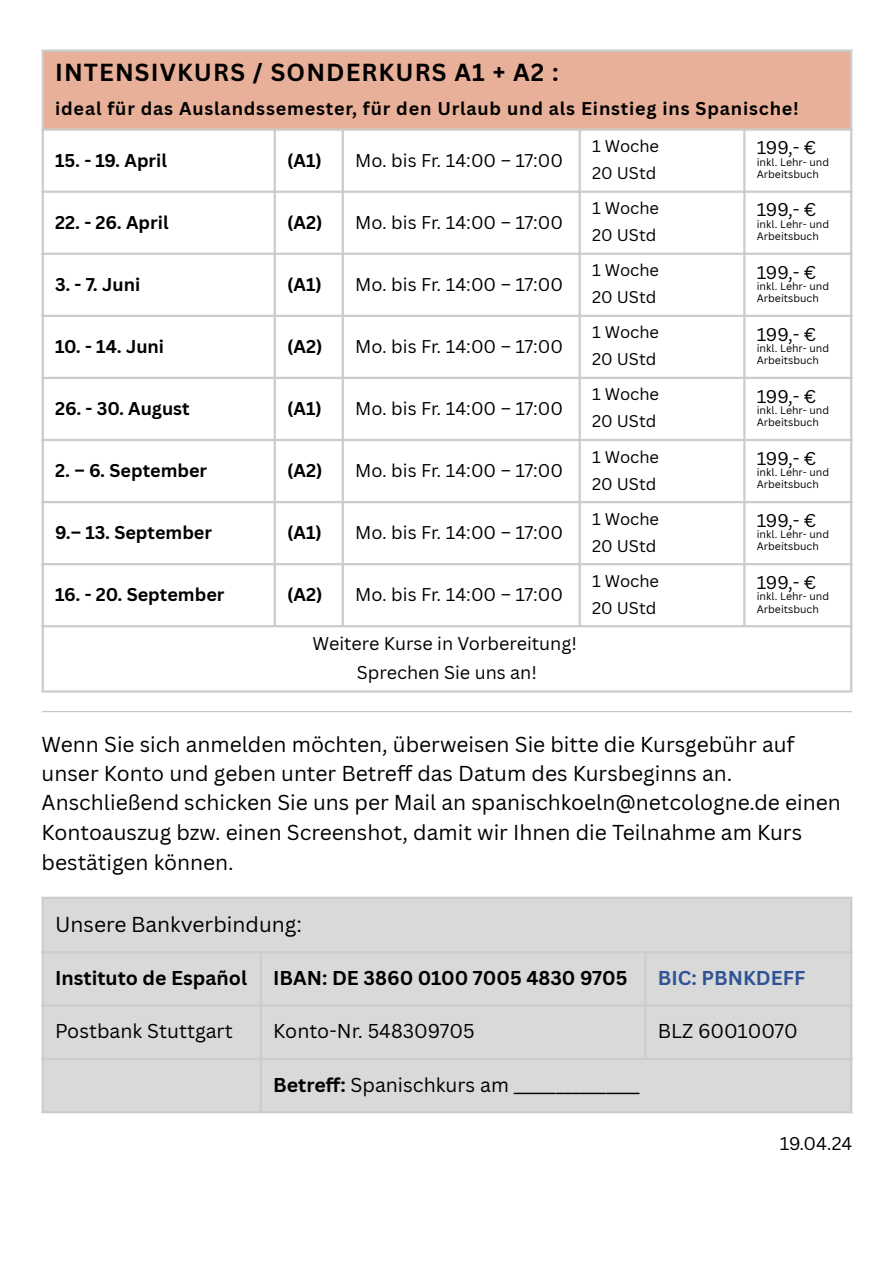
<style>
.page{position:relative;width:894px;height:1263px;background:#fff}
.page>*{position:absolute;margin:0;border:0;box-sizing:border-box;transform-origin:0 0}
.t1{font:700 24px "Canva Sans";letter-spacing:.045em;color:#000}
.t2{font:21px/29.5px "Canva Sans";color:#000}
.t3{font:19.5px "Canva Sans";color:#000}
.t4{font:700 19.5px "Canva Sans";color:#000}
.t5{font:700 19.5px "Canva Sans";color:#2f5496}
.t6{font:18px "Canva Sans";color:#000}
.t7{font:700 18px "Canva Sans";color:#000}
.t8{font:700 18px "Canva Sans";letter-spacing:.045em;color:#000}
.t9{font:16.5px "Canva Sans";color:#000}
.t10{font:10.5px/12.3px "Canva Sans";color:#000}
.s1{font-weight:700}
</style>
<div class="page">
<div style="left:42px;top:50px;width:809px;height:80px;background:#e8b098"></div>
<hr style="left:42px;top:52px;width:2px;height:638px;background:#ccc">
<hr style="left:273px;top:131px;width:3px;height:494px;background:#ccc">
<hr style="left:341px;top:131px;width:3px;height:494px;background:#ccc">
<hr style="left:578px;top:131px;width:2px;height:494px;background:#ccc">
<hr style="left:743px;top:131px;width:2px;height:494px;background:#ccc">
<hr style="left:849px;top:52px;width:3px;height:638px;background:#ccc">
<hr style="left:42px;top:50px;width:810px;height:2px;background:#ccc">
<hr style="left:42px;top:128px;width:810px;height:3px;background:#ccc">
<hr style="left:42px;top:191px;width:810px;height:2px;background:#ccc">
<hr style="left:42px;top:253px;width:810px;height:2px;background:#ccc">
<hr style="left:42px;top:315px;width:810px;height:2px;background:#ccc">
<hr style="left:42px;top:377px;width:810px;height:2px;background:#ccc">
<hr style="left:42px;top:439px;width:810px;height:2px;background:#ccc">
<hr style="left:42px;top:501px;width:810px;height:2px;background:#ccc">
<hr style="left:42px;top:563px;width:810px;height:2px;background:#ccc">
<hr style="left:42px;top:625px;width:810px;height:2px;background:#ccc">
<hr style="left:42px;top:690px;width:810px;height:3px;background:#ccc">
<hr style="left:42px;top:711px;width:809px;height:1px;background:#bfc3c8">
<div style="left:44px;top:899px;width:805px;height:212px;background:#d9d9d9"></div>
<hr style="left:42px;top:899px;width:2px;height:212px;background:#ccc">
<hr style="left:260px;top:953px;width:2px;height:158px;background:#ccc">
<hr style="left:644px;top:953px;width:2px;height:105px;background:#ccc">
<hr style="left:849px;top:899px;width:3px;height:212px;background:#ccc">
<hr style="left:42px;top:897px;width:810px;height:2px;background:#ccc">
<hr style="left:42px;top:951px;width:810px;height:2px;background:#ccc">
<hr style="left:42px;top:1004px;width:810px;height:3px;background:#ccc">
<hr style="left:42px;top:1058px;width:810px;height:2px;background:#ccc">
<hr style="left:42px;top:1111px;width:810px;height:2px;background:#ccc">
<h1 class="t1" style="left:55px;top:55px;width:505px">INTENSIVKURS / SONDERKURS A1 + A2 :</h1>
<p class="t8" style="left:55px;top:96px;width:745px">ideal für das Auslandssemester, für den Urlaub und als Einstieg ins Spanische!</p>
<p class="t7" style="left:55px;top:148px;width:113px">15. - 19. April</p>
<p class="t7" style="left:287px;top:148px;width:36px">(A1)</p>
<p class="t6" style="left:355px;top:148px;width:209px">Mo. bis Fr. 14:00 – 17:00</p>
<p class="t9" style="left:592px;top:134px;width:68px">1 Woche</p>
<p class="t9" style="left:592px;top:161px;width:66px">20 UStd</p>
<h1 class="t6" style="left:756px;top:135px;width:61px">199,- €</h1>
<h1 class="t10" style="left:756px;top:155px;width:74px">inkl. Lehr- und<br>Arbeitsbuch</h1>
<p class="t7" style="left:55px;top:210px;width:115px">22. - 26. April</p>
<p class="t7" style="left:287px;top:210px;width:37px">(A2)</p>
<p class="t6" style="left:355px;top:210px;width:209px">Mo. bis Fr. 14:00 – 17:00</p>
<p class="t7" style="left:55px;top:272px;width:87px">3. - 7. Juni</p>
<p class="t7" style="left:287px;top:272px;width:36px">(A1)</p>
<p class="t6" style="left:355px;top:272px;width:209px">Mo. bis Fr. 14:00 – 17:00</p>
<p class="t7" style="left:55px;top:334px;width:110px">10. - 14. Juni</p>
<p class="t7" style="left:287px;top:334px;width:37px">(A2)</p>
<p class="t6" style="left:355px;top:334px;width:209px">Mo. bis Fr. 14:00 – 17:00</p>
<p class="t7" style="left:55px;top:396px;width:136px">26. - 30. August</p>
<p class="t7" style="left:287px;top:396px;width:36px">(A1)</p>
<p class="t6" style="left:355px;top:396px;width:209px">Mo. bis Fr. 14:00 – 17:00</p>
<p class="t7" style="left:55px;top:458px;width:153px">2. – 6. September</p>
<p class="t7" style="left:287px;top:458px;width:37px">(A2)</p>
<p class="t6" style="left:355px;top:458px;width:209px">Mo. bis Fr. 14:00 – 17:00</p>
<p class="t7" style="left:55px;top:520px;width:158px">9.– 13. September</p>
<p class="t7" style="left:287px;top:520px;width:36px">(A1)</p>
<p class="t6" style="left:355px;top:520px;width:209px">Mo. bis Fr. 14:00 – 17:00</p>
<p class="t7" style="left:55px;top:582px;width:171px">16. - 20. September</p>
<p class="t7" style="left:287px;top:582px;width:37px">(A2)</p>
<p class="t6" style="left:355px;top:582px;width:209px">Mo. bis Fr. 14:00 – 17:00</p>
<p class="t6" style="left:312px;top:631px;width:266px">Weitere Kurse in Vorbereitung!</p>
<p class="t6" style="left:357px;top:660px;width:182px">Sprechen Sie uns an!</p>
<p class="t9" style="left:592px;top:197px;width:68px">1 Woche</p>
<p class="t9" style="left:592px;top:224px;width:66px">20 UStd</p>
<p class="t9" style="left:592px;top:259px;width:68px">1 Woche</p>
<p class="t9" style="left:592px;top:286px;width:66px">20 UStd</p>
<p class="t9" style="left:592px;top:321px;width:68px">1 Woche</p>
<p class="t9" style="left:592px;top:348px;width:66px">20 UStd</p>
<p class="t9" style="left:592px;top:383px;width:68px">1 Woche</p>
<p class="t9" style="left:592px;top:410px;width:66px">20 UStd</p>
<p class="t9" style="left:592px;top:445px;width:68px">1 Woche</p>
<p class="t9" style="left:592px;top:472px;width:66px">20 UStd</p>
<p class="t9" style="left:592px;top:507px;width:68px">1 Woche</p>
<p class="t9" style="left:592px;top:534px;width:66px">20 UStd</p>
<p class="t9" style="left:592px;top:569px;width:68px">1 Woche</p>
<p class="t9" style="left:592px;top:596px;width:66px">20 UStd</p>
<h1 class="t6" style="left:756px;top:197px;width:61px">199,- €</h1>
<h1 class="t10" style="left:756px;top:217px;width:74px">inkl. Lehr- und<br>Arbeitsbuch</h1>
<h1 class="t6" style="left:756px;top:259px;width:61px">199,- €</h1>
<h1 class="t10" style="left:756px;top:280px;width:74px">inkl. Lehr- und<br>Arbeitsbuch</h1>
<h1 class="t6" style="left:756px;top:321px;width:61px">199,- €</h1>
<h1 class="t10" style="left:756px;top:342px;width:74px">inkl. Lehr- und<br>Arbeitsbuch</h1>
<h1 class="t6" style="left:756px;top:383px;width:61px">199,- €</h1>
<h1 class="t10" style="left:756px;top:404px;width:74px">inkl. Lehr- und<br>Arbeitsbuch</h1>
<h1 class="t6" style="left:756px;top:445px;width:61px">199,- €</h1>
<h1 class="t10" style="left:756px;top:466px;width:74px">inkl. Lehr- und<br>Arbeitsbuch</h1>
<h1 class="t6" style="left:756px;top:508px;width:61px">199,- €</h1>
<h1 class="t10" style="left:756px;top:528px;width:74px">inkl. Lehr- und<br>Arbeitsbuch</h1>
<h1 class="t6" style="left:756px;top:570px;width:61px">199,- €</h1>
<h1 class="t10" style="left:756px;top:590px;width:74px">inkl. Lehr- und<br>Arbeitsbuch</h1>
<h1 class="t2" style="left:42px;top:729px;width:800px">Wenn Sie sich anmelden möchten, überweisen Sie bitte die Kursgebühr auf unser Konto und geben unter Betreff das Datum des Kursbeginns an.<br>Anschließend schicken Sie uns per Mail an spanischkoeln@netcologne.de einen Kontoauszug bzw. einen Screenshot, damit wir Ihnen die Teilnahme am Kurs bestätigen können.</h1>
<p class="t2" style="left:55px;top:909px;width:248px">Unsere Bankverbindung:</p>
<p class="t4" style="left:55px;top:964px;width:193px">Instituto de Español</p>
<p class="t4" style="left:273px;top:964px;width:355px">IBAN: DE 3860 0100 7005 4830 9705</p>
<p class="t5" style="left:657px;top:964px;width:149px">BIC: PBNKDEFF</p>
<p class="t3" style="left:55px;top:1017px;width:179px">Postbank Stuttgart</p>
<p class="t3" style="left:273px;top:1017px;width:203px">Konto-Nr. 548309705</p>
<p class="t3" style="left:657px;top:1017px;width:142px">BLZ 60010070</p>
<h1 class="t3" style="left:273px;top:1071px;width:368px"><span class="s1">Betreff:</span> Spanischkurs am _______________</h1>
<h3 class="t6" style="left:779px;top:1131px;width:74px">19.04.24</h3>
</div>
